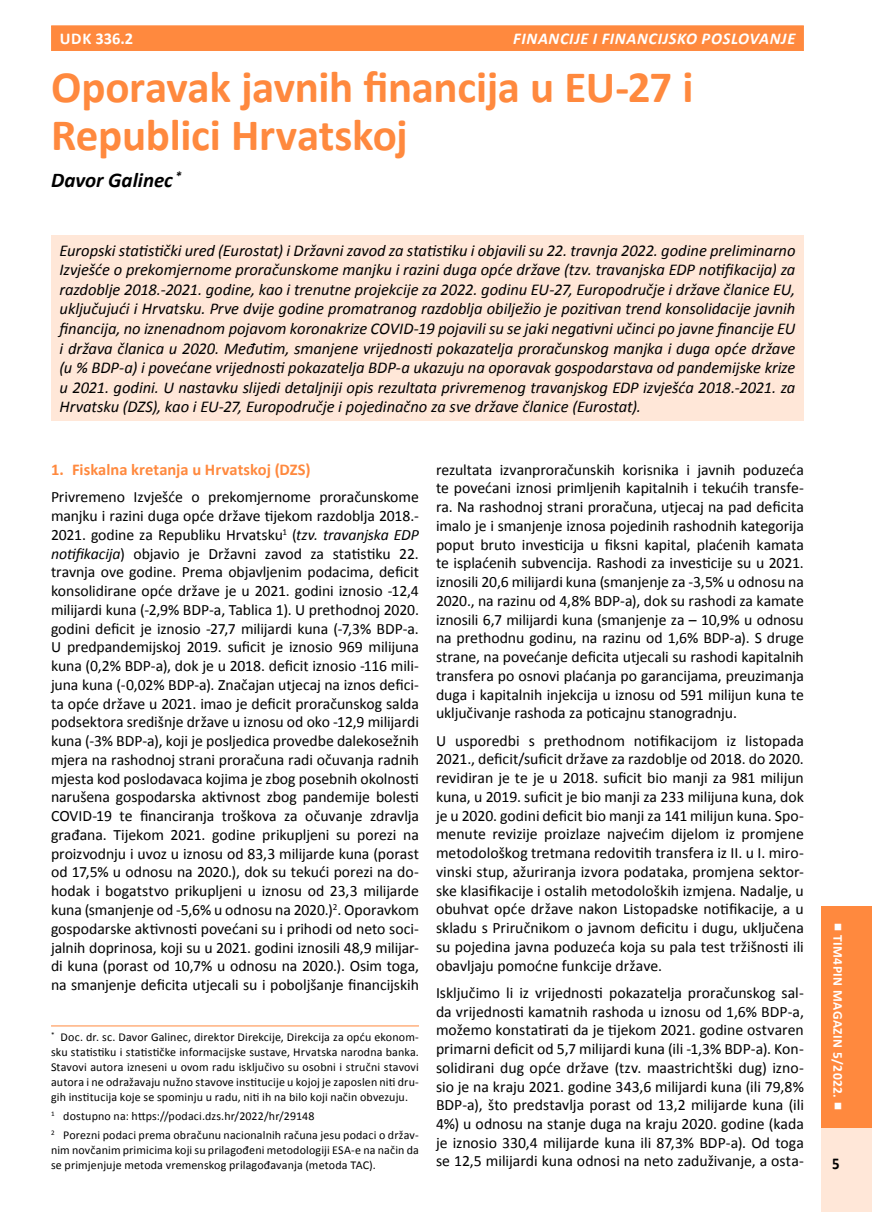
<style>
.page{position:relative;width:872px;height:1212px;background:#fff}
.page>*{position:absolute;margin:0;border:0;box-sizing:border-box;transform-origin:0 0}
.t1{font:700 45px/48px "Calibri";letter-spacing:-.01em;color:#ff893e}
.t2{font:italic 700 21px "Calibri";color:#000}
.t3{font:italic 16.5px/19.5px "Calibri";color:#000;text-align:justify}
.t4{font:700 16.5px "Calibri";color:#ff893e}
.t5{font:italic 700 16.5px "Calibri";letter-spacing:.04em;color:#fff}
.t6{font:700 16.5px "Calibri";letter-spacing:.02em;color:#fff}
.t7{font:700 16.5px "Calibri";color:#000;scale:.9 1}
.t8{font:15.75px/18.8px "Calibri";color:#000;text-align:justify}
.t9{font:700 13.5px "Calibri";letter-spacing:.03em;color:#fff}
.t10{font:12px/15px "Calibri";letter-spacing:.01em;color:#000}
.s1{font-style:italic}
</style>
<div class="page">
<div style="left:51px;top:26px;width:752px;height:25px;background:#ff893e"></div>
<div style="left:820px;top:1113px;width:52px;height:99px;background:#ffe7d8"></div>
<div style="left:820px;top:906px;width:52px;height:221px;background:#ff893e"></div>
<div style="left:51px;top:235px;width:753px;height:185px;background:#ffe7d8"></div>
<hr style="left:51px;top:1025px;width:368px;height:1px;background:#ff893e">
<p class="t6" style="left:60px;top:28px;width:75px">UDK 336.2</p>
<p class="t5" style="left:513px;top:28px;width:284px">FINANCIJE I FINANCIJSKO POSLOVANJE</p>
<h1 class="t1" style="left:51px;top:63px;width:644px">Oporavak javnih financija u EU-27 i<br>Republici Hrvatskoj</h1>
<h2 class="t2" style="left:51px;top:166px;width:132px">Davor Galinec <sup>*</sup></h2>
<p class="t3" style="left:60px;top:240px;width:737px">Europski statistički ured (Eurostat) i Državni zavod za statistiku i objavili su 22. travnja 2022. godine preliminarno Izvješće o prekomjernome proračunskome manjku i razini duga opće države (tzv. travanjska EDP notifikacija) za razdoblje 2018.-2021. godine, kao i trenutne projekcije za 2022. godinu EU-27, Europodručje i države članice EU, uključujući i Hrvatsku. Prve dvije godine promatranog razdoblja obilježio je pozitivan trend konsolidacije javnih financija, no iznenadnom pojavom koronakrize COVID-19 pojavili su se jaki negativni učinci po javne financije EU i država članica u 2020. Međutim, smanjene vrijednosti pokazatelja proračunskog manjka i duga opće države (u % BDP-a) i povećane vrijednosti pokazatelja BDP-a ukazuju na oporavak gospodarstava od pandemijske krize u 2021. godini. U nastavku slijedi detaljniji opis rezultata privremenog travanjskog EDP izvješća 2018.-2021. za Hrvatsku (DZS), kao i EU-27, Europodručje i pojedinačno za sve države članice (Eurostat).</p>
<p class="t4" style="left:51px;top:459px;width:261px">1. Fiskalna kretanja u Hrvatskoj (DZS)</p>
<p class="t8" style="left:51px;top:488px;width:369px">Privremeno Izvješće o prekomjernome proračunskome manjku i razini duga opće države tijekom razdoblja 2018.- 2021. godine za Republiku Hrvatsku<sup>1</sup> (<span class="s1">tzv. travanjska EDP notifikacija</span>) objavio je Državni zavod za statistiku 22. travnja ove godine. Prema objavljenim podacima, deficit konsolidirane opće države je u 2021. godini iznosio -12,4 milijardi kuna (-2,9% BDP-a, Tablica 1). U prethodnoj 2020. godini deficit je iznosio -27,7 milijardi kuna (-7,3% BDP-a.<br>U predpandemijskoj 2019. suficit je iznosio 969 milijuna kuna (0,2% BDP-a), dok je u 2018. deficit iznosio -116 mili&shy;juna kuna (-0,02% BDP-a). Značajan utjecaj na iznos defici&shy;ta opće države u 2021. imao je deficit proračunskog salda podsektora središnje države u iznosu od oko -12,9 milijardi kuna (-3% BDP-a), koji je posljedica provedbe dalekosežnih mjera na rashodnoj strani proračuna radi očuvanja radnih mjesta kod poslodavaca kojima je zbog posebnih okolnosti narušena gospodarska aktivnost zbog pandemije bolesti COVID-19 te financiranja troškova za očuvanje zdravlja građana. Tijekom 2021. godine prikupljeni su porezi na proizvodnju i uvoz u iznosu od 83,3 milijarde kuna (porast od 17,5% u odnosu na 2020.), dok su tekući porezi na do&shy;hodak i bogatstvo prikupljeni u iznosu od 23,3 milijarde kuna (smanjenje od -5,6% u odnosu na 2020.)<sup>2</sup>. Oporavkom gospodarske aktivnosti povećani su i prihodi od neto soci&shy;jalnih doprinosa, koji su u 2021. godini iznosili 48,9 milijar&shy;di kuna (porast od 10,7% u odnosu na 2020.). Osim toga, na smanjenje deficita utjecali su i poboljšanje financijskih</p>
<p class="t10" style="left:51px;top:1029px;width:369px;text-align:justify"><sup>*</sup> Doc. dr. sc. Davor Galinec, direktor Direkcije, Direkcija za opću ekonom&shy;sku statistiku i statističke informacijske sustave, Hrvatska narodna banka.<br>Stavovi autora izneseni u ovom radu isključivo su osobni i stručni stavovi autora i ne odražavaju nužno stavove institucije u kojoj je zaposlen niti dru&shy;gih institucija koje se spominju u radu, niti ih na bilo koji način obvezuju.</p>
<p class="t10" style="left:51px;top:1106px;width:369px;line-height:19.2px"><sup>1</sup> dostupno na: https://podaci.dzs.hr/2022/hr/29148<br><sup>2</sup> Porezni podaci prema obračunu nacionalnih računa jesu podaci o držav-</p>
<p class="t10" style="left:51px;top:1143px;width:369px">nim novčanim primicima koji su prilagođeni metodologiji ESA-e na način da se primjenjuje metoda vremenskog prilagođavanja (metoda TAC).</p>
<p class="t8" style="left:436px;top:460px;width:369px">rezultata izvanproračunskih korisnika i javnih poduzeća te povećani iznosi primljenih kapitalnih i tekućih transfe&shy;ra. Na rashodnoj strani proračuna, utjecaj na pad deficita imalo je i smanjenje iznosa pojedinih rashodnih kategorija poput bruto investicija u fiksni kapital, plaćenih kamata te isplaćenih subvencija. Rashodi za investicije su u 2021. iznosili 20,6 milijardi kuna (smanjenje za -3,5% u odnosu na 2020., na razinu od 4,8% BDP-a), dok su rashodi za kamate iznosili 6,7 milijardi kuna (smanjenje za – 10,9% u odnosu na prethodnu godinu, na razinu od 1,6% BDP-a). S druge strane, na povećanje deficita utjecali su rashodi kapitalnih transfera po osnovi plaćanja po garancijama, preuzimanja duga i kapitalnih injekcija u iznosu od 591 milijun kuna te uključivanje rashoda za poticajnu stanogradnju.</p>
<p class="t8" style="left:436px;top:731px;width:369px">U usporedbi s prethodnom notifikacijom iz listopada 2021., deficit/suficit države za razdoblje od 2018. do 2020. revidiran je te je u 2018. suficit bio manji za 981 milijun kuna, u 2019. suficit je bio manji za 233 milijuna kuna, dok je u 2020. godini deficit bio manji za 141 milijun kuna. Spo&shy;menute revizije proizlaze najvećim dijelom iz promjene metodološkog tretmana redovitih transfera iz II. u I. miro&shy;vinski stup, ažuriranja izvora podataka, promjena sektor&shy;ske klasifikacije i ostalih metodoloških izmjena. Nadalje, u obuhvat opće države nakon Listopadske notifikacije, a u skladu s Priručnikom o javnom deficitu i dugu, uključena su pojedina javna poduzeća koja su pala test tržišnosti ili obavljaju pomoćne funkcije države.</p>
<p class="t8" style="left:436px;top:983px;width:369px">Isključimo li iz vrijednosti pokazatelja proračunskog sal&shy;da vrijednosti kamatnih rashoda u iznosu od 1,6% BDP-a, možemo konstatirati da je tijekom 2021. godine ostvaren primarni deficit od 5,7 milijardi kuna (ili -1,3% BDP-a). Kon&shy;solidirani dug opće države (tzv. maastrichtški dug) izno&shy;sio je na kraju 2021. godine 343,6 milijardi kuna (ili 79,8% BDP-a), što predstavlja porast od 13,2 milijarde kuna (ili 4%) u odnosu na stanje duga na kraju 2020. godine (kada je iznosio 330,4 milijarde kuna ili 87,3% BDP-a). Od toga se 12,5 milijardi kuna odnosi na neto zaduživanje, a osta-</p>
<p class="t9" style="left:846px;top:935px;width:164px;rotate:90deg">TIM4PIN MAGAZIN 5/2022.</p>
<p class="t7" style="left:832px;top:1152px;width:10px">5</p>
</div>
